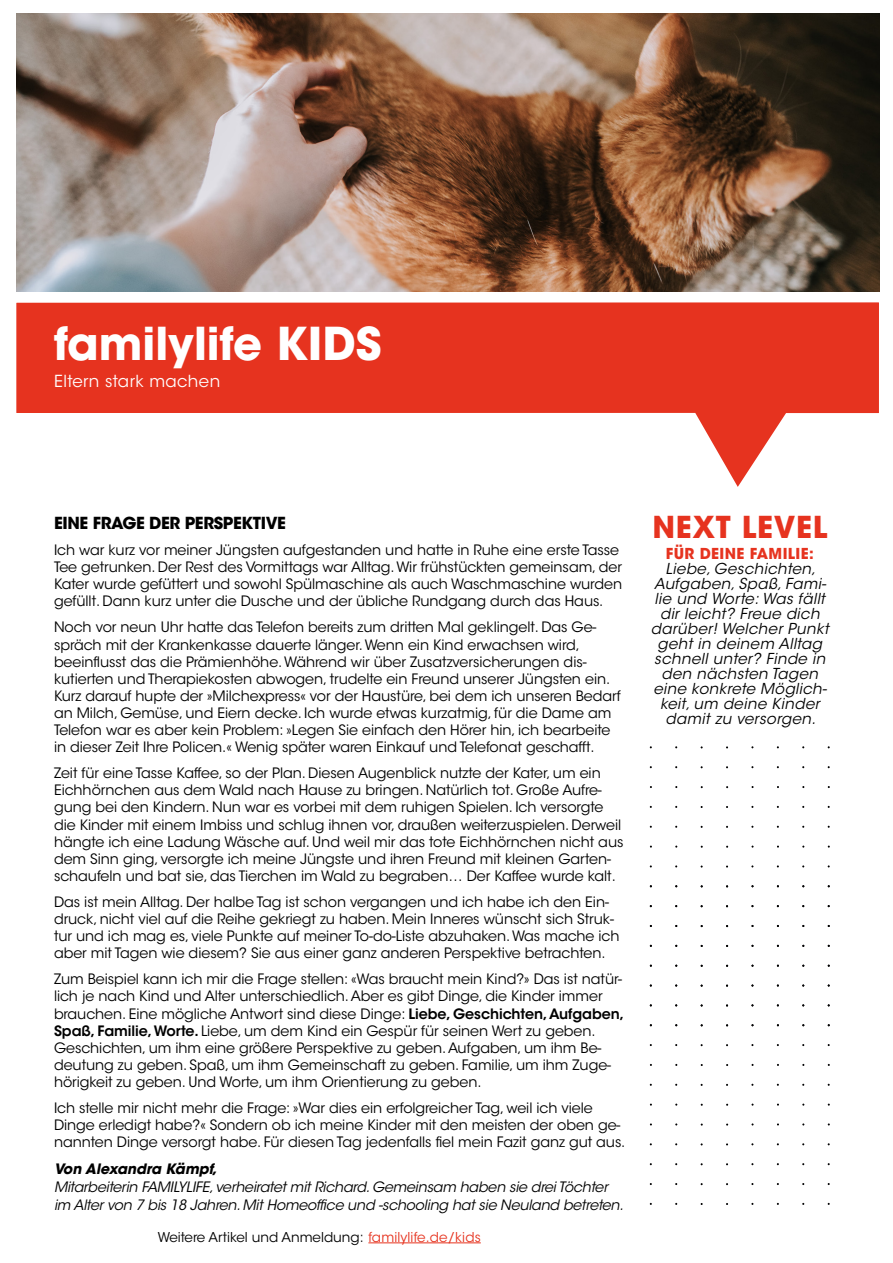
<style>
.page{position:relative;width:893px;height:1263px;background:#fff}
.page>*{position:absolute;margin:0;border:0;box-sizing:border-box;transform-origin:0 0}
.t1{font:700 45px "ITC Avant Garde Std";color:#fff}
.t2{font:700 30px "ITC Avant Garde Std";letter-spacing:.025em;color:#e6331f}
.t3{font:700 16.5px "ITC Avant Garde Std";letter-spacing:-.02em;color:#000}
.t4{font:16.5px "ITC Avant Garde Std";letter-spacing:.025em;color:#fff}
.t5{font:italic 15px/15px "ITC Avant Garde Std";letter-spacing:.025em;color:#000;text-align:center}
.t6{font:700 15px "ITC Avant Garde Std";letter-spacing:.025em;color:#e6331f}
.t7{font:14.25px/17.1px "ITC Avant Garde Std";letter-spacing:-.005em;color:#000}
.t8{font:italic 14.25px/18px "ITC Avant Garde Std";letter-spacing:-.015em;color:#000}
.t9{font:italic 700 14.25px "ITC Avant Garde Std";color:#000}
.t10{font:13.5px "ITC Avant Garde Std";color:#000}
.s1{font-weight:600}
.s2{color:#e6331f}
</style>
<div class="page">
<svg style="left:695px;top:413px;width:183px;height:74px"></svg>
<div style="left:17px;top:303px;width:862px;height:110px;background:#e6331f"></div>
<img style="left:17px;top:13px;width:862px;height:278px">
<hr style="left:368px;top:1242px;width:113px;height:1px;background:#e6331f">
<h1 class="t1" style="left:54px;top:314px;width:329px">familylife KIDS</h1>
<p class="t4" style="left:54px;top:371px;width:168px">Eltern stark machen</p>
<p class="t3" style="left:54px;top:512px;width:233px">EINE FRAGE DER PERSPEKTIVE</p>
<p class="t7" style="left:54px;top:541px;width:570px">Ich war kurz vor meiner Jüngsten aufgestanden und hatte in Ruhe eine erste Tasse Tee getrunken. Der Rest des Vormittags war Alltag. Wir frühstückten gemeinsam, der Kater wurde gefüttert und sowohl Spülmaschine als auch Waschmaschine wurden gefüllt. Dann kurz unter die Dusche und der übliche Rundgang durch das Haus.</p>
<p class="t7" style="left:54px;top:619px;width:568px">Noch vor neun Uhr hatte das Telefon bereits zum dritten Mal geklingelt. Das Ge&shy;spräch mit der Krankenkasse dauerte länger. Wenn ein Kind erwachsen wird, beeinflusst das die Prämienhöhe. Während wir über Zusatzversicherungen dis&shy;kutierten und Therapiekosten abwogen, trudelte ein Freund unserer Jüngsten ein.<br>Kurz darauf hupte der »Milchexpress« vor der Haustüre, bei dem ich unseren Bedarf an Milch, Gemüse, und Eiern decke. Ich wurde etwas kurzatmig, für die Dame am Telefon war es aber kein Problem: »Legen Sie einfach den Hörer hin, ich bearbeite in dieser Zeit Ihre Policen.« Wenig später waren Einkauf und Telefonat geschafft.</p>
<p class="t7" style="left:54px;top:765px;width:571px">Zeit für eine Tasse Kaffee, so der Plan. Diesen Augenblick nutzte der Kater, um ein Eichhörnchen aus dem Wald nach Hause zu bringen. Natürlich tot. Große Aufre&shy;gung bei den Kindern. Nun war es vorbei mit dem ruhigen Spielen. Ich versorgte die Kinder mit einem Imbiss und schlug ihnen vor, draußen weiterzuspielen. Derweil hängte ich eine Ladung Wäsche auf. Und weil mir das tote Eichhörnchen nicht aus dem Sinn ging, versorgte ich meine Jüngste und ihren Freund mit kleinen Garten&shy;schaufeln und bat sie, das Tierchen im Wald zu begraben… Der Kaffee wurde kalt.</p>
<p class="t7" style="left:54px;top:893px;width:567px">Das ist mein Alltag. Der halbe Tag ist schon vergangen und ich habe ich den Ein&shy;druck, nicht viel auf die Reihe gekriegt zu haben. Mein Inneres wünscht sich Struk&shy;tur und ich mag es, viele Punkte auf meiner To-do-Liste abzuhaken. Was mache ich aber mit Tagen wie diesem? Sie aus einer ganz anderen Perspektive betrachten.</p>
<p class="t7" style="left:54px;top:971px;width:572px">Zum Beispiel kann ich mir die Frage stellen: «Was braucht mein Kind?» Das ist natür&shy;lich je nach Kind und Alter unterschiedlich. Aber es gibt Dinge, die Kinder immer brauchen. Eine mögliche Antwort sind diese Dinge: <span class="s1">Liebe, Geschichten, Aufgaben, Spaß, Familie, Worte.</span> Liebe, um dem Kind ein Gespür für seinen Wert zu geben.<br>Geschichten, um ihm eine größere Perspektive zu geben. Aufgaben, um ihm Be&shy;deutung zu geben. Spaß, um ihm Gemeinschaft zu geben. Familie, um ihm Zuge&shy;hörigkeit zu geben. Und Worte, um ihm Orientierung zu geben.</p>
<p class="t7" style="left:54px;top:1099px;width:573px">Ich stelle mir nicht mehr die Frage: »War dies ein erfolgreicher Tag, weil ich viele<br>Dinge erledigt habe?« Sondern ob ich meine Kinder mit den meisten der oben ge&shy;nannten Dinge versorgt habe. Für diesen Tag jedenfalls fiel mein Fazit ganz gut aus.</p>
<p class="t9" style="left:54px;top:1160px;width:164px">Von Alexandra Kämpf,</p>
<p class="t8" style="left:54px;top:1178px;width:571px">Mitarbeiterin FAMILYLIFE, verheiratet mit Richard. Gemeinsam haben sie drei Töchter im Alter von 7 bis 18 Jahren. Mit Homeoffice und -schooling hat sie Neuland betreten.</p>
<p class="t10" style="left:158px;top:1228px;width:324px">Weitere Artikel und Anmeldung: <span class="s2">familylife.de/kids</span></p>
<h2 class="t2" style="left:652px;top:507px;width:176px">NEXT LEVEL</h2>
<p class="t6" style="left:666px;top:543px;width:150px">FÜR DEINE FAMILIE:</p>
<p class="t5" style="left:651px;top:561px;width:180px">Liebe, Geschichten,<br>Aufgaben, Spaß, Fami&shy;lie und Worte: Was fällt dir leicht? Freue dich darüber! Welcher Punkt geht in deinem Alltag schnell unter? Finde in den nächsten Tagen eine konkrete Möglich&shy;keit, um deine Kinder damit zu versorgen.</p>
</div>
